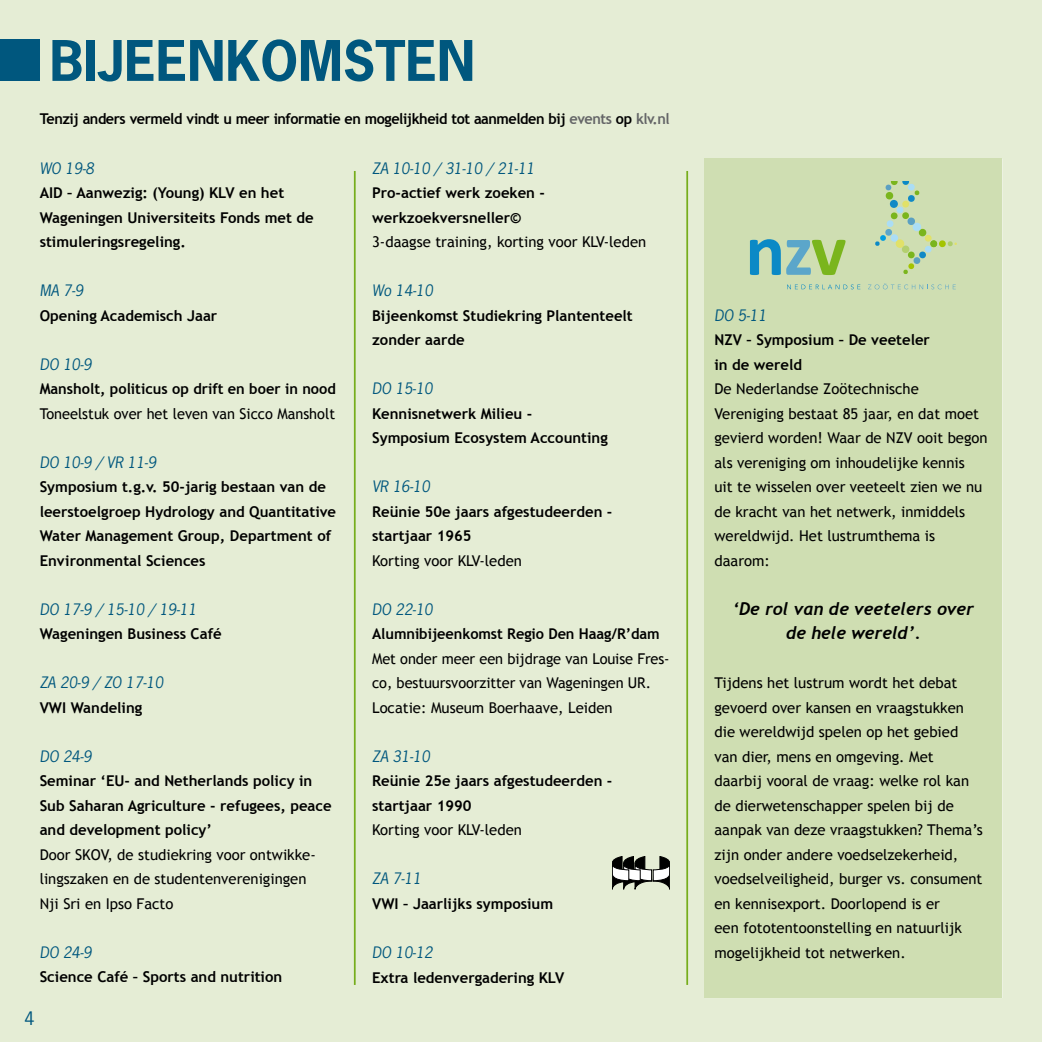
<style>
.page{position:relative;width:1042px;height:1042px;background:#e5edd5}
.page>*{position:absolute;margin:0;border:0;box-sizing:border-box;transform-origin:0 0}
.t1{font:700 52.5px "News Gothic Std";color:#00577e}
.t2{font:italic 700 17.5px/24.5px "Trebuchet";color:#000;text-align:center}
.t3{font:17.5px "News Gothic Std";color:#00577e}
.t4{font:14.88px/24.5px "Trebuchet MS";color:#000}
.t5{font:700 14.88px/24.5px "Trebuchet MS";color:#000}
.t6{font:italic 14.88px "News Gothic Std";color:#00577e}
.t7{font:700 14.88px "Trebuchet MS";letter-spacing:-.03em;color:#000}
.s1{color:#646567}
</style>
<div class="page">
<div style="left:0;top:40px;width:40px;height:41px;background:#00577e"></div>
<hr style="left:354px;top:171px;width:2px;height:814px;background:#76ad1c">
<hr style="left:686px;top:171px;width:2px;height:814px;background:#76ad1c">
<svg style="left:612px;top:856px;width:58px;height:33px"></svg>
<div style="left:704px;top:159px;width:298px;height:839px;background:#cfdeb2"></div>
<svg style="left:787px;top:284px;width:73px;height:5px"></svg>
<svg style="left:868px;top:283px;width:88px;height:6px"></svg>
<svg style="left:750px;top:239px;width:95px;height:36px"></svg>
<svg style="left:875px;top:182px;width:82px;height:92px"></svg>
<h1 class="t1" style="left:50px;top:26px;width:427px">BIJEENKOMSTEN</h1>
<p class="t7" style="left:40px;top:110px;width:631px">Tenzij anders vermeld vindt u meer informatie en mogelijkheid tot aanmelden bij <span class="s1">events</span> op <span class="s1">klv.nl</span></p>
<p class="t6" style="left:372px;top:159px;width:164px">ZA 10-10 / 31-10 / 21-11</p>
<p class="t5" style="left:372px;top:181px;width:174px">Pro-actief werk zoeken - werkzoekversneller©</p>
<p class="t4" style="left:372px;top:230px;width:276px">3-daagse training, korting voor KLV-leden</p>
<p class="t6" style="left:372px;top:281px;width:62px">Wo 14-10</p>
<p class="t5" style="left:372px;top:303px;width:262px">Bijeenkomst Studiekring Plantenteelt zonder aarde</p>
<p class="t6" style="left:372px;top:379px;width:62px">DO 15-10</p>
<p class="t5" style="left:372px;top:401px;width:237px">Kennisnetwerk Milieu -<br>Symposium Ecosystem Accounting</p>
<p class="t6" style="left:372px;top:477px;width:59px">VR 16-10</p>
<p class="t5" style="left:372px;top:499px;width:242px">Reünie 50e jaars afgestudeerden - startjaar 1965</p>
<p class="t4" style="left:372px;top:548px;width:151px">Korting voor KLV-leden</p>
<p class="t6" style="left:372px;top:600px;width:62px">DO 22-10</p>
<p class="t5" style="left:372px;top:622px;width:289px">Alumnibijeenkomst Regio Den Haag/R’dam</p>
<p class="t4" style="left:372px;top:646px;width:299px">Met onder meer een bijdrage van Louise Fres&shy;co, bestuursvoorzitter van Wageningen UR.<br>Locatie: Museum Boerhaave, Leiden</p>
<p class="t6" style="left:372px;top:747px;width:59px">ZA 31-10</p>
<p class="t5" style="left:372px;top:769px;width:242px">Reünie 25e jaars afgestudeerden - startjaar 1990</p>
<p class="t4" style="left:372px;top:818px;width:151px">Korting voor KLV-leden</p>
<p class="t6" style="left:372px;top:869px;width:51px">ZA 7-11</p>
<p class="t5" style="left:372px;top:891px;width:183px">VWI – Jaarlijks symposium</p>
<p class="t6" style="left:372px;top:943px;width:62px">DO 10-12</p>
<p class="t5" style="left:372px;top:965px;width:194px">Extra ledenvergadering KLV</p>
<p class="t6" style="left:40px;top:159px;width:56px">WO 19-8</p>
<p class="t5" style="left:40px;top:181px;width:275px">AID – Aanwezig: (Young) KLV en het<br>Wageningen Universiteits Fonds met de stimuleringsregeling.</p>
<p class="t6" style="left:40px;top:281px;width:45px">MA 7-9</p>
<p class="t5" style="left:40px;top:303px;width:179px">Opening Academisch Jaar</p>
<p class="t6" style="left:40px;top:355px;width:54px">DO 10-9</p>
<p class="t5" style="left:40px;top:377px;width:298px">Mansholt, politicus op drift en boer in nood</p>
<p class="t4" style="left:40px;top:401px;width:297px">Toneelstuk over het leven van Sicco Mansholt</p>
<p class="t6" style="left:40px;top:453px;width:118px">DO 10-9 / VR 11-9</p>
<p class="t5" style="left:40px;top:475px;width:298px">Symposium t.g.v. 50-jarig bestaan van de leerstoelgroep Hydrology and Quantitative Water Management Group, Department of Environmental Sciences</p>
<p class="t6" style="left:40px;top:600px;width:158px">DO 17-9 / 15-10 / 19-11</p>
<p class="t5" style="left:40px;top:622px;width:184px">Wageningen Business Café</p>
<p class="t6" style="left:40px;top:673px;width:125px">ZA 20-9 / ZO 17-10</p>
<p class="t5" style="left:40px;top:695px;width:104px">VWI Wandeling</p>
<p class="t6" style="left:40px;top:747px;width:54px">DO 24-9</p>
<p class="t5" style="left:40px;top:769px;width:293px">Seminar ‘EU- and Netherlands policy in<br>Sub Saharan Agriculture - refugees, peace and development policy’</p>
<p class="t4" style="left:40px;top:842px;width:278px">Door SKOV, de studiekring voor ontwikke&shy;lingszaken en de studentenverenigingen<br>Nji Sri en Ipso Facto</p>
<p class="t6" style="left:40px;top:943px;width:54px">DO 24-9</p>
<p class="t5" style="left:40px;top:965px;width:244px">Science Café – Sports and nutrition</p>
<p class="t3" style="left:25px;top:1007px;width:12px">4</p>
<p class="t6" style="left:714px;top:306px;width:54px">DO 5-11</p>
<p class="t5" style="left:714px;top:328px;width:217px">NZV – Symposium – De veeteler in de wereld</p>
<p class="t4" style="left:714px;top:377px;width:275px">De Nederlandse Zoötechnische<br>Vereniging bestaat 85 jaar, en dat moet gevierd worden! Waar de NZV ooit begon als vereniging om inhoudelijke kennis<br>uit te wisselen over veeteelt zien we nu de kracht van het netwerk, inmiddels wereldwijd. Het lustrumthema is daarom:</p>
<p class="t2" style="left:733px;top:596px;width:243px">‘De rol van de veetelers over de hele wereld’.</p>
<p class="t4" style="left:714px;top:671px;width:270px">Tijdens het lustrum wordt het debat gevoerd over kansen en vraagstukken die wereldwijd spelen op het gebied van dier, mens en omgeving. Met daarbij vooral de vraag: welke rol kan de dierwetenschapper spelen bij de aanpak van deze vraagstukken? Thema’s zijn onder andere voedselzekerheid, voedselveiligheid, burger vs. consument en kennisexport. Doorlopend is er<br>een fototentoonstelling en natuurlijk mogelijkheid tot netwerken.</p>
</div>
